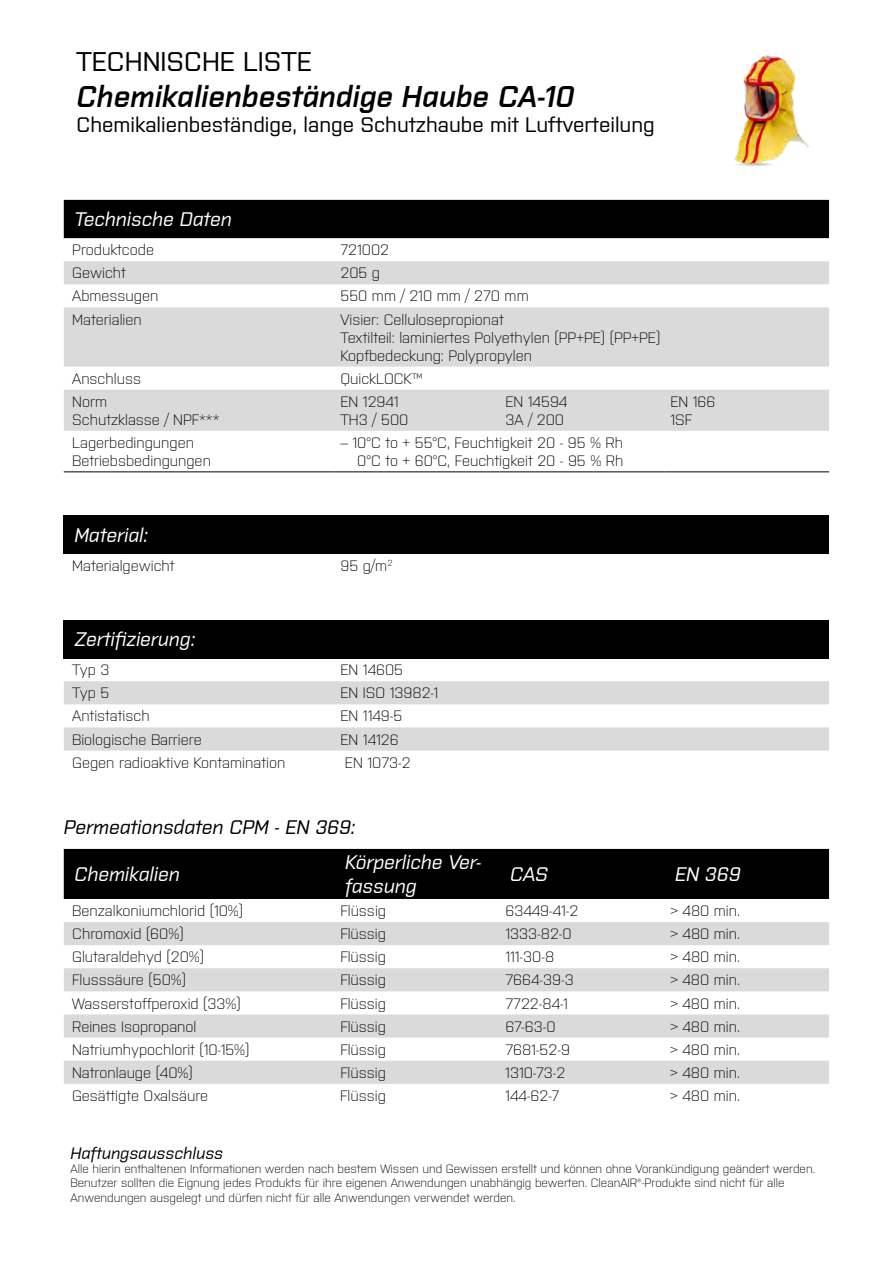
<style>
.page{position:relative;width:893px;height:1263px;background:#fff}
.page>*{position:absolute;margin:0;border:0;box-sizing:border-box;transform-origin:0 0}
.t1{font:italic 600 30px "Purista";color:#000}
.t2{font:500 27px "Purista";color:#000}
.t3{font:500 21px "Purista";color:#000}
.t4{font:italic 500 19.65px/23.5px "Purista";color:#fff}
.t5{font:italic 500 19.65px "Purista";color:#000}
.t6{font:italic 500 16.5px "Purista";color:#000}
.t7{font:300 15px/18px "Purista";color:#000}
.t8{font:300 12px/14.4px "Purista";color:#000}
</style>
<div class="page">
<div style="left:64px;top:200px;width:765px;height:38px;background:#000"></div>
<svg style="left:64px;top:261px;width:765px;height:170px;fill:#dadada"></svg>
<hr style="left:64px;top:472px;width:270px;height:1px;background:#000">
<hr style="left:334px;top:472px;width:165px;height:1px;background:#000">
<hr style="left:499px;top:472px;width:165px;height:1px;background:#000">
<hr style="left:664px;top:472px;width:83px;height:1px;background:#000">
<hr style="left:747px;top:472px;width:82px;height:1px;background:#000">
<div style="left:64px;top:515px;width:765px;height:39px;background:#000"></div>
<div style="left:64px;top:620px;width:765px;height:38px;background:#000"></div>
<svg style="left:64px;top:681px;width:765px;height:69px;fill:#dadada"></svg>
<div style="left:64px;top:849px;width:765px;height:50px;background:#000"></div>
<svg style="left:64px;top:922px;width:765px;height:162px;fill:#dadada"></svg>
<img style="left:734px;top:55px;width:75px;height:111px">
<h2 class="t2" style="left:77px;top:42px;width:237px">TECHNISCHE LISTE</h2>
<h1 class="t1" style="left:77px;top:74px;width:499px">Chemikalienbeständige Haube CA-10</h1>
<h3 class="t3" style="left:77px;top:109px;width:580px">Chemikalienbeständige, lange Schutzhaube mit Luftverteilung</h3>
<h3 class="t4" style="left:74px;top:206px;width:159px">Technische Daten</h3>
<p class="t7" style="left:72px;top:240px;width:83px">Produktcode</p>
<p class="t7" style="left:340px;top:240px;width:50px">721002</p>
<p class="t7" style="left:72px;top:263px;width:55px">Gewicht</p>
<p class="t7" style="left:340px;top:263px;width:41px">205 g</p>
<p class="t7" style="left:72px;top:286px;width:88px">Abmessugen</p>
<p class="t7" style="left:340px;top:286px;width:190px">550 mm / 210 mm / 270 mm</p>
<p class="t7" style="left:72px;top:309px;width:71px">Materialien</p>
<p class="t7" style="left:340px;top:309px;width:321px">Visier: Cellulosepropionat<br>Textilteil: laminiertes Polyethylen (PP+PE) (PP+PE)<br>Kopfbedeckung: Polypropylen</p>
<p class="t7" style="left:72px;top:368px;width:70px">Anschluss</p>
<p class="t7" style="left:340px;top:368px;width:84px">QuickLOCK™</p>
<p class="t7" style="left:72px;top:391px;width:149px">Norm<br>Schutzklasse / NPF***</p>
<p class="t7" style="left:340px;top:391px;width:69px">EN 12941<br>TH3 / 500</p>
<p class="t7" style="left:505px;top:391px;width:63px">EN 14594<br>3A / 200</p>
<p class="t7" style="left:670px;top:391px;width:47px">EN 166<br>1SF</p>
<p class="t7" style="left:72px;top:432px;width:140px">Lagerbedingungen<br>Betriebsbedingungen</p>
<p class="t7" style="left:340px;top:432px;width:284px;text-align:right">– 10°C to + 55°C, Feuchtigkeit 20 - 95 % Rh<br>0°C to + 60°C, Feuchtigkeit 20 - 95 % Rh</p>
<h3 class="t4" style="left:74px;top:521px;width:75px">Material:</h3>
<p class="t7" style="left:72px;top:555px;width:104px">Materialgewicht</p>
<p class="t7" style="left:340px;top:555px;width:54px">95 g/m<sup>2</sup></p>
<h3 class="t4" style="left:74px;top:626px;width:122px">Zertifizierung:</h3>
<p class="t7" style="left:72px;top:660px;width:39px">Typ 3</p>
<p class="t7" style="left:340px;top:660px;width:64px">EN 14605</p>
<p class="t7" style="left:72px;top:683px;width:39px">Typ 5</p>
<p class="t7" style="left:340px;top:683px;width:99px">EN ISO 13982-1</p>
<p class="t7" style="left:72px;top:706px;width:79px">Antistatisch</p>
<p class="t7" style="left:340px;top:706px;width:63px">EN 1149-5</p>
<p class="t7" style="left:72px;top:729px;width:131px">Biologische Barriere</p>
<p class="t7" style="left:340px;top:729px;width:60px">EN 14126</p>
<p class="t7" style="left:72px;top:752px;width:215px">Gegen radioaktive Kontamination</p>
<p class="t7" style="left:345px;top:752px;width:67px">EN 1073-2</p>
<h3 class="t5" style="left:64px;top:813px;width:293px">Permeationsdaten CPM - EN 369:</h3>
<h3 class="t4" style="left:74px;top:861px;width:107px">Chemikalien</h3>
<h3 class="t4" style="left:345px;top:849px;width:138px">Körperliche Ver&shy;fassung</h3>
<h3 class="t4" style="left:510px;top:861px;width:39px">CAS</h3>
<h3 class="t4" style="left:675px;top:861px;width:67px">EN 369</h3>
<p class="t7" style="left:72px;top:901px;width:172px">Benzalkoniumchlorid (10%)</p>
<p class="t7" style="left:340px;top:901px;width:47px">Flüssig</p>
<p class="t7" style="left:505px;top:901px;width:75px">63449-41-2</p>
<p class="t7" style="left:670px;top:901px;width:71px">&gt; 480 min.</p>
<p class="t7" style="left:72px;top:924px;width:113px">Chromoxid (60%)</p>
<p class="t7" style="left:340px;top:924px;width:47px">Flüssig</p>
<p class="t7" style="left:505px;top:924px;width:68px">1333-82-0</p>
<p class="t7" style="left:670px;top:924px;width:71px">&gt; 480 min.</p>
<p class="t7" style="left:72px;top:947px;width:133px">Glutaraldehyd (20%)</p>
<p class="t7" style="left:340px;top:947px;width:47px">Flüssig</p>
<p class="t7" style="left:505px;top:947px;width:50px">111-30-8</p>
<p class="t7" style="left:670px;top:947px;width:71px">&gt; 480 min.</p>
<p class="t7" style="left:72px;top:970px;width:115px">Flusssäure (50%)</p>
<p class="t7" style="left:340px;top:970px;width:47px">Flüssig</p>
<p class="t7" style="left:505px;top:970px;width:70px">7664-39-3</p>
<p class="t7" style="left:670px;top:970px;width:71px">&gt; 480 min.</p>
<p class="t7" style="left:72px;top:993px;width:170px">Wasserstoffperoxid (33%)</p>
<p class="t7" style="left:340px;top:993px;width:47px">Flüssig</p>
<p class="t7" style="left:505px;top:993px;width:64px">7722-84-1</p>
<p class="t7" style="left:670px;top:993px;width:71px">&gt; 480 min.</p>
<p class="t7" style="left:72px;top:1016px;width:126px">Reines Isopropanol</p>
<p class="t7" style="left:340px;top:1016px;width:47px">Flüssig</p>
<p class="t7" style="left:505px;top:1016px;width:52px">67-63-0</p>
<p class="t7" style="left:670px;top:1016px;width:71px">&gt; 480 min.</p>
<p class="t7" style="left:72px;top:1039px;width:179px">Natriumhypochlorit (10-15%)</p>
<p class="t7" style="left:340px;top:1039px;width:47px">Flüssig</p>
<p class="t7" style="left:505px;top:1039px;width:66px">7681-52-9</p>
<p class="t7" style="left:670px;top:1039px;width:71px">&gt; 480 min.</p>
<p class="t7" style="left:72px;top:1062px;width:122px">Natronlauge (40%)</p>
<p class="t7" style="left:340px;top:1062px;width:47px">Flüssig</p>
<p class="t7" style="left:505px;top:1062px;width:62px">1310-73-2</p>
<p class="t7" style="left:670px;top:1062px;width:71px">&gt; 480 min.</p>
<p class="t7" style="left:72px;top:1085px;width:138px">Gesättigte Oxalsäure</p>
<p class="t7" style="left:340px;top:1085px;width:47px">Flüssig</p>
<p class="t7" style="left:505px;top:1085px;width:55px">144-62-7</p>
<p class="t7" style="left:670px;top:1085px;width:71px">&gt; 480 min.</p>
<p class="t6" style="left:71px;top:1141px;width:154px">Haftungsausschluss</p>
<p class="t8" style="left:71px;top:1161px;width:746px">Alle hierin enthaltenen Informationen werden nach bestem Wissen und Gewissen erstellt und können ohne Vorankündigung geändert werden.<br>Benutzer sollten die Eignung jedes Produkts für ihre eigenen Anwendungen unabhängig bewerten. CleanAIR®-Produkte sind nicht für alle<br>Anwendungen ausgelegt und dürfen nicht für alle Anwendungen verwendet werden.</p>
</div>
